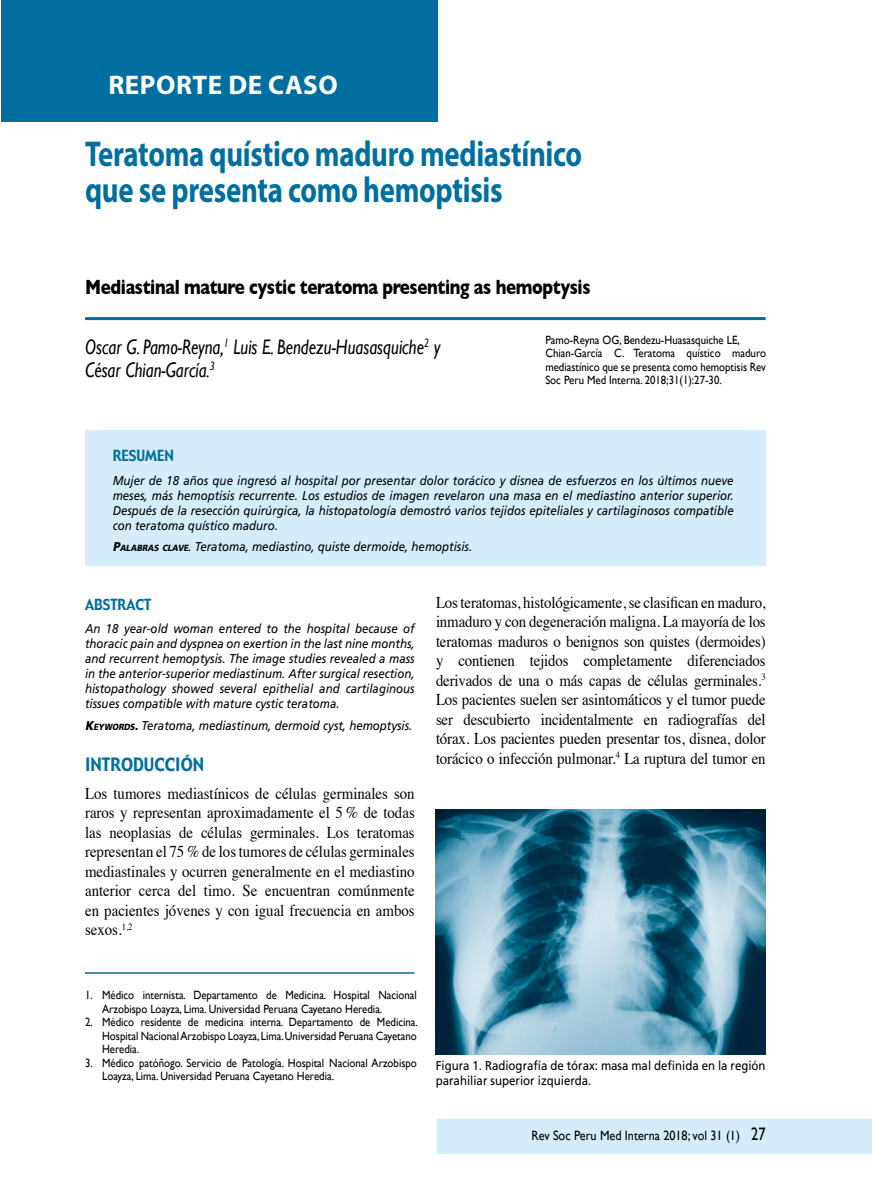
<style>
.page{position:relative;width:872px;height:1191px;background:#fff}
.page>*{position:absolute;margin:0;border:0;box-sizing:border-box;transform-origin:0 0}
.t1{font:700 36px/36px "Myriad Pro";letter-spacing:-.01em;color:#006f9f;scale:.8 1}
.t2{font:700 27px "Myriad Pro";letter-spacing:.02em;color:#fff}
.t3{font:italic 21px/22.5px "Gill Sans";color:#000;scale:.8 1}
.t4{font:700 21px "Gill Sans";letter-spacing:-.02em;color:#000;scale:.8 1}
.t5{font:18px "Gadget";color:#006f9f;scale:.9 1}
.t6{font:16.5px/19.5px "Times";letter-spacing:-.005em;color:#000;text-align:justify;scale:.9 1}
.t7{font:15px "Gadget";color:#006f9f;scale:.9 1}
.t8{font:13.5px "Gill Sans";color:#000;scale:.9 1}
.t9{font:italic 12.75px/15px "Frutiger";color:#000;text-align:justify;scale:.9 1}
.t10{font:12.75px/15px "Frutiger";color:#000;scale:.9 1}
.t11{font:12px/13.5px "Gill Sans";color:#000;scale:.9 1}
.s1{font-weight:900}
.s2{font-weight:900;font-size:8.85px}
.s3{font-size:18px}
</style>
<div class="page">
<div style="left:436px;top:1118px;width:436px;height:36px;background:#d5edfa"></div>
<div style="left:85px;top:431px;width:680px;height:135px;background:#d5edfa"></div>
<img style="left:436px;top:809px;width:329px;height:245px">
<div style="left:2px;top:0;width:436px;height:121px;background:#006f9f"></div>
<hr style="left:85px;top:972px;width:330px;height:1px;background:#006f9f">
<hr style="left:85px;top:317px;width:680px;height:3px;background:#006f9f">
<h2 class="t2" style="left:108px;top:67px;width:231px">REPORTE DE CASO</h2>
<h1 class="t1" style="left:85px;top:135px;width:623px">Teratoma quístico maduro mediastínico que se presenta como hemoptisis</h1>
<p class="t4" style="left:85px;top:275px;width:633px">Mediastinal mature cystic teratoma presenting as hemoptysis</p>
<p class="t11" style="left:545px;top:333px;width:247px">Pamo-Reyna OG, Bendezu-Huasasquiche LE, Chian-García C. Teratoma quístico maduro mediastínico que se presenta como hemoptisis Rev Soc Peru Med Interna. 2018;31(1):27-30.</p>
<p class="t3" style="left:85px;top:336px;width:445px">Oscar G. Pamo-Reyna,<sup>1</sup> Luis E. Bendezu-Huasasquiche<sup>2</sup> y<br>César Chian-García.<sup>3</sup></p>
<p class="t7" style="left:113px;top:446px;width:69px">RESUMEN</p>
<p class="t9" style="left:113px;top:473px;width:691px">Mujer de 18 años que ingresó al hospital por presentar dolor torácico y disnea de esfuerzos en los últimos nueve meses, más hemoptisis recurrente. Los estudios de imagen revelaron una masa en el mediastino anterior superior.<br>Después de la resección quirúrgica, la histopatología demostró varios tejidos epiteliales y cartilaginosos compatible con teratoma quístico maduro.</p>
<p class="t9" style="left:113px;top:539px;width:401px"><span class="s1">P</span><span class="s2">ALABRAS CLAVE</span>. Teratoma, mediastino, quiste dermoide, hemoptisis.</p>
<p class="t7" style="left:85px;top:594px;width:75px">ABSTRACT</p>
<p class="t9" style="left:85px;top:621px;width:368px">An 18 year-old woman entered to the hospital because of thoracic pain and dyspnea on exertion in the last nine months, and recurrent hemoptysis. The image studies revealed a mass in the anterior-superior mediastinum. After surgical resection, histopathology showed several epithelial and cartilaginous tissues compatible with mature cystic teratoma.</p>
<p class="t9" style="left:85px;top:718px;width:365px"><span class="s1">K</span><span class="s2">EYWORDS</span><span class="s1">.</span>Teratoma, mediastinum, dermoid cyst, hemoptysis.</p>
<p class="t5" style="left:85px;top:752px;width:134px">INTRODUCCIÓN</p>
<p class="t6" style="left:85px;top:782px;width:368px">Los tumores mediastínicos de células germinales son raros y representan aproximadamente el 5 % de todas las neoplasias de células germinales. Los teratomas representan el 75 % de los tumores de células germinales mediastinales y ocurren generalmente en el mediastino anterior cerca del timo. Se encuentran comúnmente en pacientes jóvenes y con igual frecuencia en ambos sexos.<sup>1,2</sup></p>
<p class="t6" style="left:436px;top:591px;width:368px">Los teratomas, histológicamente, se clasifican en maduro, inmaduro y con degeneración maligna. La mayoría de los teratomas maduros o benignos son quistes (dermoides) y contienen tejidos completamente diferenciados derivados de una o más capas de células germinales.<sup>3<br></sup>Los pacientes suelen ser asintomáticos y el tumor puede ser descubierto incidentalmente en radiografías del tórax. Los pacientes pueden presentar tos, disnea, dolor torácico o infección pulmonar.<sup>4</sup> La ruptura del tumor en</p>
<p class="t11" style="left:102px;top:988px;width:351px;text-indent:-17px">1. Médico internista. Departamento de Medicina. Hospital Nacional<br>Arzobispo Loayza, Lima. Universidad Peruana Cayetano Heredia.</p>
<p class="t11" style="left:102px;top:1015px;width:352px;text-align:justify;text-indent:-17px">2. Médico residente de medicina interna. Departamento de Medicina.<br>Hospital Nacional Arzobispo Loayza, Lima. Universidad Peruana Cayetano Heredia.</p>
<p class="t11" style="left:102px;top:1056px;width:351px;text-indent:-17px">3. Médico patóñogo. Servicio de Patología. Hospital Nacional Arzobispo<br>Loayza, Lima. Universidad Peruana Cayetano Heredia.</p>
<p class="t10" style="left:436px;top:1057px;width:368px">Figura 1. Radiografía de tórax: masa mal definida en la región parahiliar superior izquierda.</p>
<p class="t8" style="left:531px;top:1127px;width:262px">Rev Soc Peru Med Interna 2018; vol 31 (1) <span class="s3">27</span></p>
</div>
